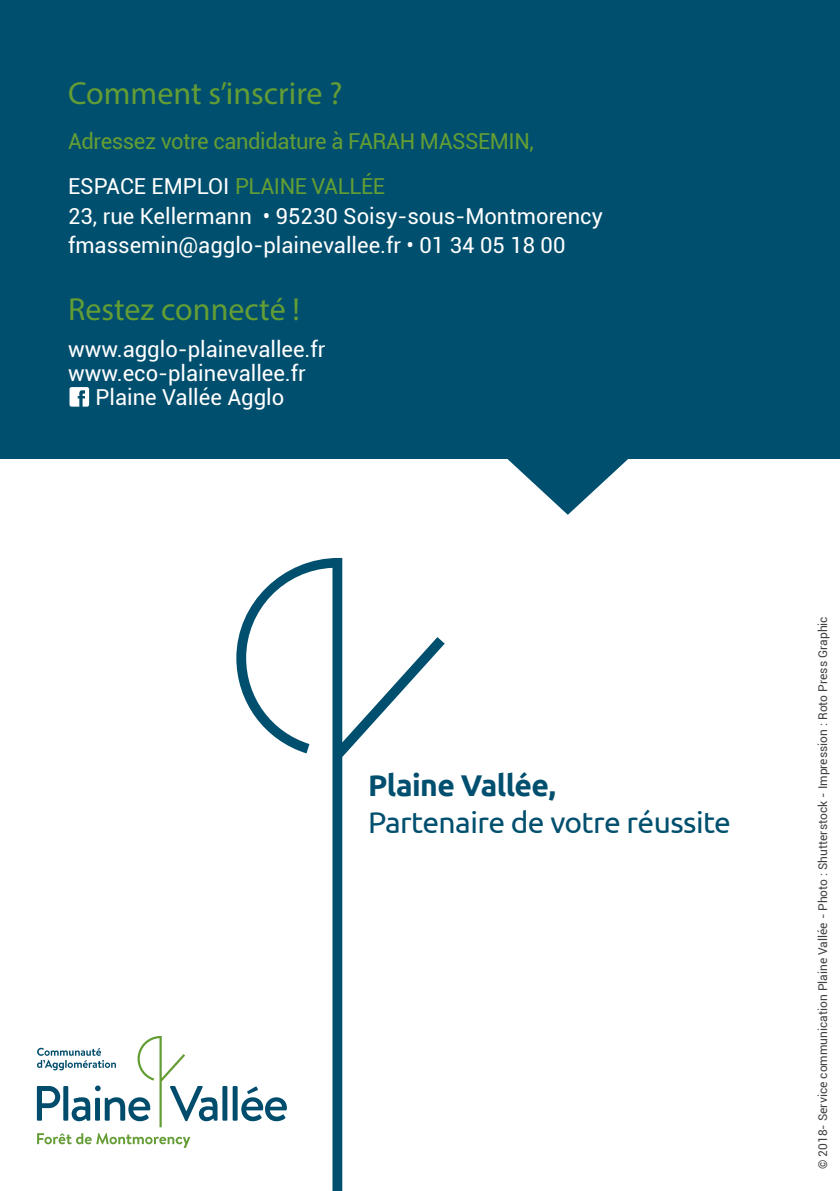
<style>
.page{position:relative;width:840px;height:1191px;background:#fff}
.page>*{position:absolute;margin:0;border:0;box-sizing:border-box;transform-origin:0 0}
.t1{font:32px "Myriad Pro";color:#649d35}
.t2{font:30px "Ubuntu";letter-spacing:-.02em;color:#004f6e}
.t3{font:700 30px "Ubuntu";letter-spacing:-.02em;color:#004f6e}
.t4{font:22px/29.6px "Roboto";color:#fff}
.t5{font:22px/45px "Roboto";letter-spacing:-.02em;color:#649d35}
.t6{font:12px "Roboto";color:#414042}
.s1{color:#fff}
</style>
<div class="page">
<div style="left:0;top:0;width:839px;height:458px;background:#004f6e"></div>
<svg style="left:37px;top:1036px;width:199px;height:91px"></svg>
<svg style="left:37px;top:1133px;width:153px;height:14px"></svg>
<svg style="left:477px;top:458px;width:181px;height:57px"></svg>
<svg style="left:236px;top:558px;width:208px;height:633px"></svg>
<svg style="left:69px;top:387px;width:20px;height:19px"></svg>
<h1 class="t1" style="left:68px;top:73px;width:275px">Comment s’inscrire ?</h1>
<p class="t5" style="left:68px;top:118px;width:467px">Adressez votre candidature à FARAH MASSEMIN,<br><span class="s1">ESPACE EMPLOI</span> PLAINE VALLÉE</p>
<p class="t4" style="left:68px;top:200px;width:536px">23, rue Kellermann • 95230 Soisy-sous-Montmorency fmassemin@agglo-plainevallee.fr • 01 34 05 18 00</p>
<h1 class="t1" style="left:68px;top:289px;width:233px">Restez connecté !</h1>
<p class="t4" style="left:68px;top:333px;width:259px">www.agglo-plainevallee.fr</p>
<p class="t4" style="left:68px;top:357px;width:239px">www.eco-plainevallee.fr</p>
<p class="t4" style="left:95px;top:381px;width:190px">Plaine Vallée Agglo</p>
<h2 class="t3" style="left:368px;top:767px;width:189px">Plaine Vallée,</h2>
<h2 class="t2" style="left:368px;top:804px;width:364px">Partenaire de votre réussite</h2>
<p class="t6" style="left:814px;top:1169px;width:554px;rotate:-90deg">© 2018- Service communication Plaine Vallée - Photo : Shutterstock - Impression : Roto Press Graphic</p>
</div>
